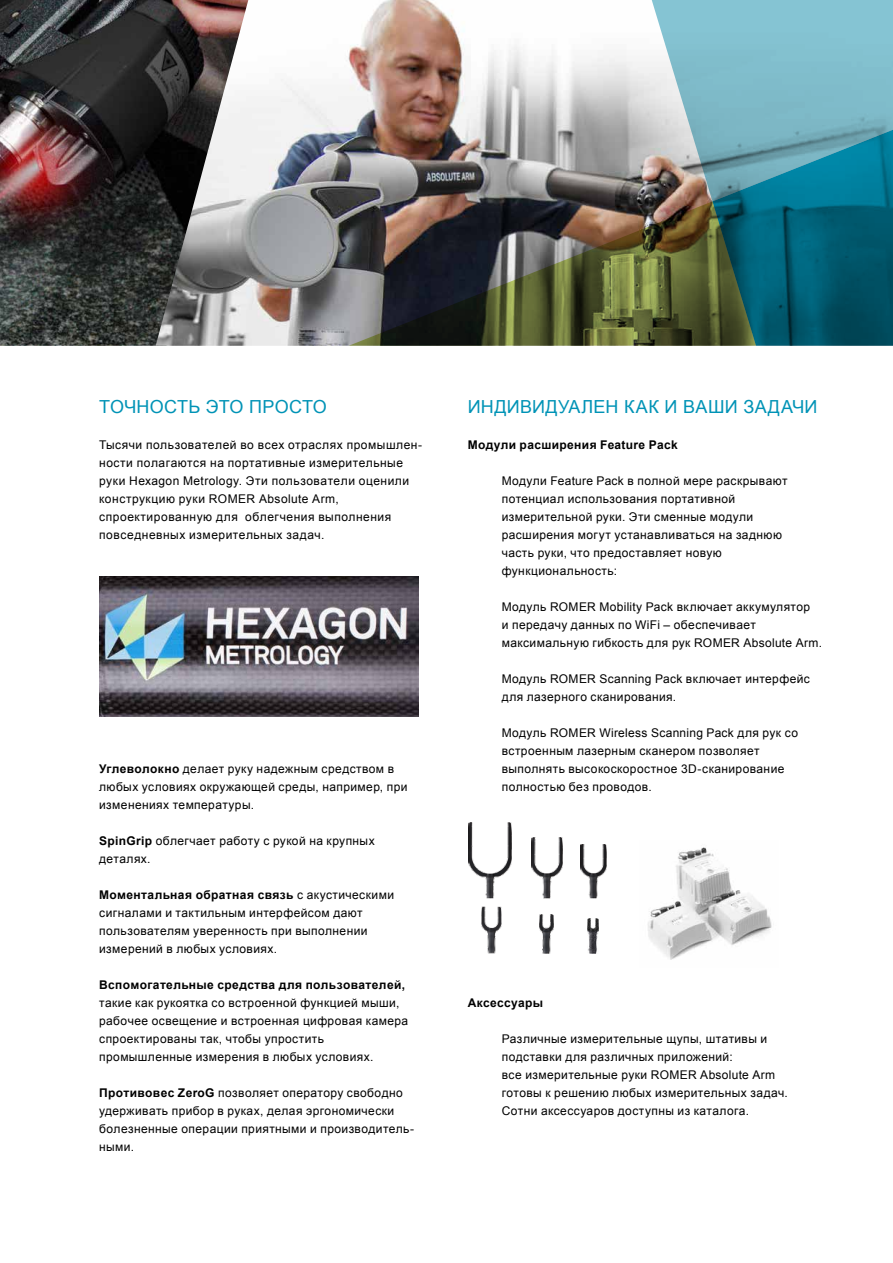
<style>
.page{position:relative;width:893px;height:1263px;background:#fff}
.page>*{position:absolute;margin:0;border:0;box-sizing:border-box;transform-origin:0 0}
.t1{font:18px "Arial";letter-spacing:.015em;color:#0093b6}
.t2{font:12px/18px "Arial";letter-spacing:.035em;color:#000}
.t3{font:700 12px "Arial";letter-spacing:.03em;color:#000}
.s1{font-weight:700}
</style>
<div class="page">
<img style="left:0;top:0;width:156px;height:346px">
<img style="left:156px;top:0;width:493px;height:346px">
<img style="left:648px;top:847px;width:124px;height:113px">
<img style="left:531px;top:837px;width:32px;height:62px">
<img style="left:588px;top:918px;width:11px;height:36px">
<img style="left:469px;top:822px;width:43px;height:77px">
<img style="left:539px;top:914px;width:14px;height:40px">
<img style="left:481px;top:907px;width:20px;height:47px">
<img style="left:581px;top:844px;width:26px;height:55px">
<svg style="left:349px;top:201px;width:300px;height:145px;background:#514f3f"></svg>
<svg style="left:649px;top:0;width:244px;height:346px;background:#518c94"></svg>
<img style="left:99px;top:577px;width:319px;height:139px">
<h1 class="t1" style="left:99px;top:395px;width:229px">ТОЧНОСТЬ ЭТО ПРОСТО</h1>
<p class="t2" style="left:99px;top:436px;width:324px">Тысячи пользователей во всех отраслях промышлен&shy;ности полагаются на портативные измерительные руки Hexagon Metrology. Эти пользователи оценили конструкцию руки ROMER Absolute Arm, спроектированную для облегчения выполнения повседневных измерительных задач.</p>
<p class="t2" style="left:99px;top:760px;width:310px"><span class="s1">Углеволокно</span> делает руку надежным средством в любых условиях окружающей среды, например, при изменениях температуры.</p>
<p class="t2" style="left:99px;top:832px;width:277px"><span class="s1">SpinGrip</span> облегчает работу с рукой на крупных деталях.</p>
<p class="t2" style="left:99px;top:886px;width:296px"><span class="s1">Моментальная обратная связь</span> с акустическими сигналами и тактильным интерфейсом дают пользователям уверенность при выполнении измерений в любых условиях.</p>
<p class="t3" style="left:99px;top:977px;width:307px">Вспомогательные средства для пользователей,</p>
<p class="t2" style="left:99px;top:994px;width:310px">такие как рукоятка со встроенной функцией мыши, рабочее освещение и встроенная цифровая камера спроектированы так, чтобы упростить промышленные измерения в любых условиях.</p>
<p class="t2" style="left:99px;top:1084px;width:316px"><span class="s1">Противовес ZeroG</span> позволяет оператору свободно удерживать прибор в руках, делая эргономически болезненные операции приятными и производитель&shy;ными.</p>
<h1 class="t1" style="left:468px;top:395px;width:27px">Индивидуален</h1>
<h1 class="t1" style="left:624px;top:395px;width:13px">как</h1>
<h1 class="t1" style="left:665px;top:395px;width:46px">и Ваши</h1>
<h1 class="t1" style="left:743px;top:395px;width:76px">ЗАДАЧИ</h1>
<p class="t3" style="left:468px;top:437px;width:211px">Модули расширения Feature Pack</p>
<p class="t2" style="left:502px;top:472px;width:287px">Модули Feature Pack в полной мере раскрывают потенциал использования портативной измерительной руки. Эти сменные модули расширения могут устанавливаться на заднюю часть руки, что предоставляет новую функциональность:</p>
<p class="t2" style="left:502px;top:598px;width:322px">Модуль ROMER Mobility Pack включает аккумулятор<br>и передачу данных по WiFi – обеспечивает максимальную гибкость для рук ROMER Absolute Arm.</p>
<p class="t2" style="left:502px;top:670px;width:310px">Модуль ROMER Scanning Pack включает интерфейс для лазерного сканирования.</p>
<p class="t2" style="left:502px;top:724px;width:298px">Модуль ROMER Wireless Scanning Pack для рук со встроенным лазерным сканером позволяет выполнять высокоскоростное 3D-сканирование полностью без проводов.</p>
<p class="t3" style="left:468px;top:995px;width:77px">Аксессуары</p>
<p class="t2" style="left:502px;top:1030px;width:288px">Различные измерительные щупы, штативы и подставки для различных приложений:<br>все измерительные руки ROMER Absolute Arm готовы к решению любых измерительных задач.<br>Сотни аксессуаров доступны из каталога.</p>
</div>
